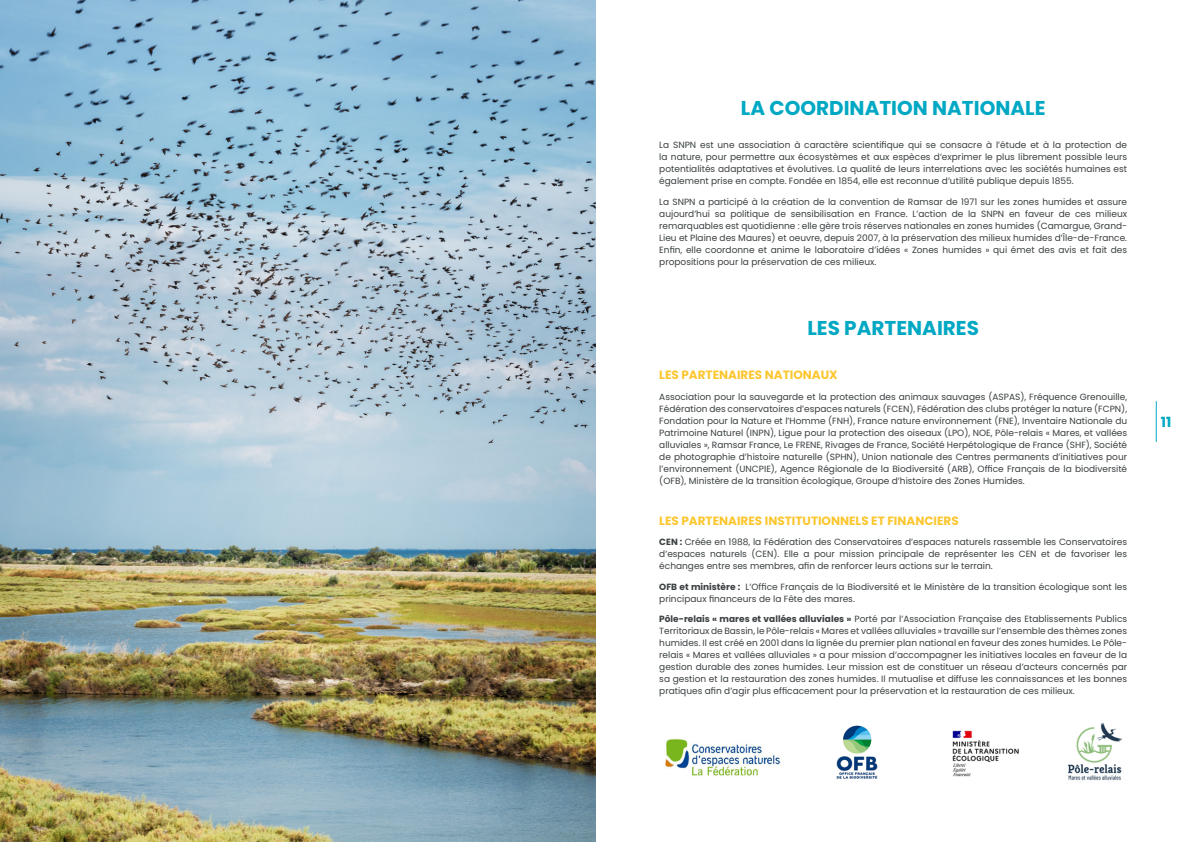
<style>
.page{position:relative;width:1191px;height:842px;background:#fff}
.page>*{position:absolute;margin:0;border:0;box-sizing:border-box;transform-origin:0 0}
.t1{font:700 20px "Poppins";color:#00a8c3}
.t2{font:700 14px "Poppins";color:#00a8c3}
.t3{font:700 12px "Poppins";color:#fdc62f}
.t4{font:9px/12px "Poppins";color:#3a3f41;text-align:justify}
.s1{font-weight:700}
</style>
<div class="page">
<img style="left:0;top:0;width:595px;height:842px">
<img style="left:836px;top:726px;width:42px;height:53px">
<img style="left:952px;top:730px;width:67px;height:47px">
<img style="left:665px;top:739px;width:115px;height:37px">
<img style="left:1068px;top:723px;width:55px;height:58px">
<hr style="left:1156px;top:401px;width:1px;height:41px;background:#00a8c3">
<h1 class="t1" style="left:741px;top:96px;width:306px">LA COORDINATION NATIONALE</h1>
<p class="t4" style="left:659px;top:139px;width:469px">La SNPN est une association à caractère scientifique qui se consacre à l’étude et à la protection de la nature, pour permettre aux écosystèmes et aux espèces d’exprimer le plus librement possible leurs potentialités adaptatives et évolutives. La qualité de leurs interrelations avec les sociétés humaines est également prise en compte. Fondée en 1854, elle est reconnue d’utilité publique depuis 1855.</p>
<p class="t4" style="left:659px;top:196px;width:469px">La SNPN a participé à la création de la convention de Ramsar de 1971 sur les zones humides et assure aujourd’hui sa politique de sensibilisation en France. L’action de la SNPN en faveur de ces milieux remarquables est quotidienne : elle gère trois réserves nationales en zones humides (Camargue, Grand-Lieu et Plaine des Maures) et oeuvre, depuis 2007, à la préservation des milieux humides d’Île-de-France.<br>Enfin, elle coordonne et anime le laboratoire d’idées « Zones humides » qui émet des avis et fait des propositions pour la préservation de ces milieux.</p>
<h1 class="t1" style="left:807px;top:316px;width:173px">LES PARTENAIRES</h1>
<h3 class="t3" style="left:659px;top:368px;width:180px">LES PARTENAIRES NATIONAUX</h3>
<p class="t4" style="left:659px;top:390px;width:469px">Association pour la sauvegarde et la protection des animaux sauvages (ASPAS), Fréquence Grenouille, Fédération des conservatoires d’espaces naturels (FCEN), Fédération des clubs protéger la nature (FCPN), Fondation pour la Nature et l’Homme (FNH), France nature environnement (FNE), Inventaire Nationale du Patrimoine Naturel (INPN), Ligue pour la protection des oiseaux (LPO), NOE, Pôle-relais « Mares, et vallées alluviales », Ramsar France, Le FRENE, Rivages de France, Société Herpétologique de France (SHF), Société de photographie d’histoire naturelle (SPHN), Union nationale des Centres permanents d’initiatives pour l’environnement (UNCPIE), Agence Régionale de la Biodiversité (ARB), Office Français de la biodiversité (OFB), Ministère de la transition écologique, Groupe d’histoire des Zones Humides.</p>
<h3 class="t3" style="left:659px;top:513px;width:301px">LES PARTENAIRES INSTITUTIONNELS ET FINANCIERS</h3>
<p class="t4" style="left:659px;top:536px;width:469px"><span class="s1">CEN :</span> Créée en 1988, la Fédération des Conservatoires d’espaces naturels rassemble les Conservatoires d’espaces naturels (CEN). Elle a pour mission principale de représenter les CEN et de favoriser les échanges entre ses membres, afin de renforcer leurs actions sur le terrain.</p>
<p class="t4" style="left:659px;top:580px;width:469px"><span class="s1">OFB et ministère :</span> L’Office Français de la Biodiversité et le Ministère de la transition écologique sont les principaux financeurs de la Fête des mares.</p>
<p class="t4" style="left:659px;top:613px;width:469px"><span class="s1">Pôle-relais « mares et vallées alluviales »</span> Porté par l’Association Française des Etablissements Publics Territoriaux de Bassin, le Pôle-relais « Mares et vallées alluviales » travaille sur l’ensemble des thèmes zones humides. Il est créé en 2001 dans la lignée du premier plan national en faveur des zones humides. Le Pôle&shy;relais « Mares et vallées alluviales » a pour mission d’accompagner les initiatives locales en faveur de la gestion durable des zones humides. Leur mission est de constituer un réseau d’acteurs concernés par sa gestion et la restauration des zones humides. Il mutualise et diffuse les connaissances et les bonnes pratiques afin d’agir plus efficacement pour la préservation et la restauration de ces milieux.</p>
<h2 class="t2" style="left:1160px;top:414px;width:12px">11</h2>
</div>
